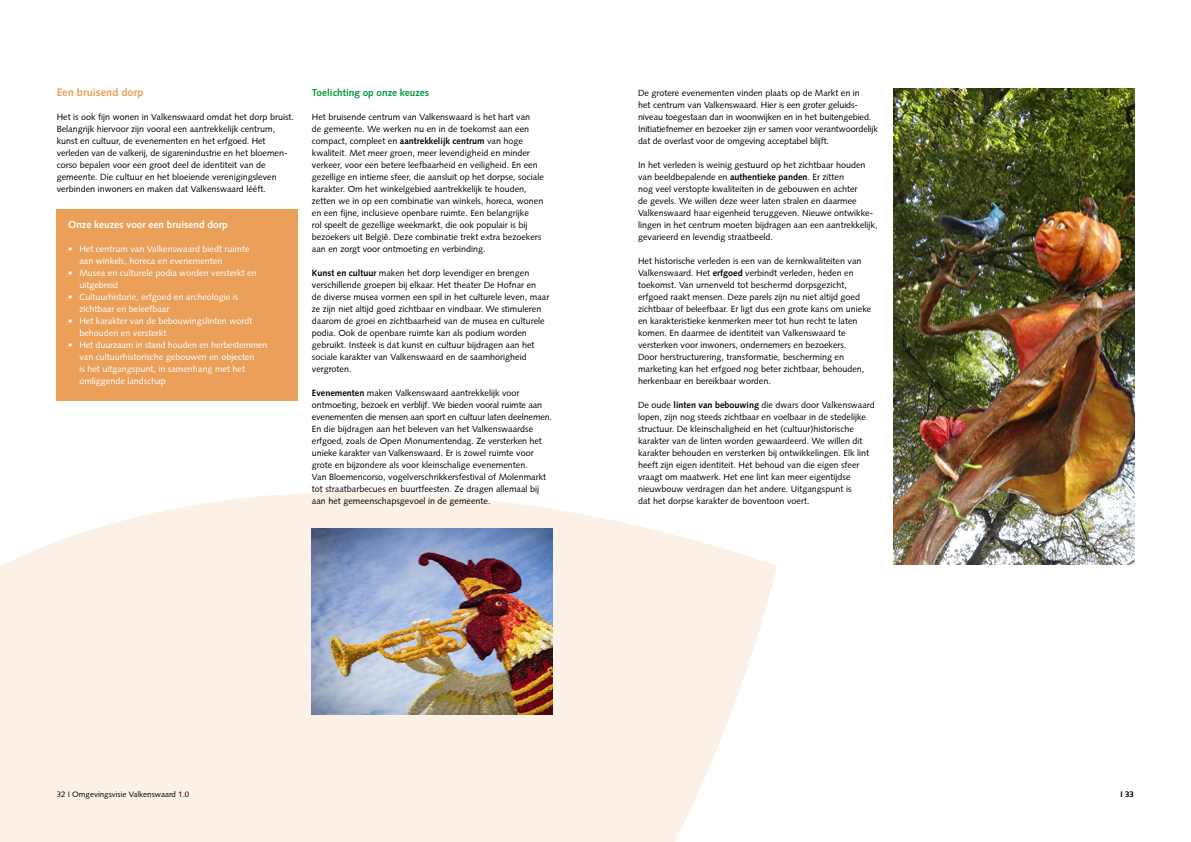
<style>
.page{position:relative;width:1191px;height:842px;background:#fff}
.page>*{position:absolute;margin:0;border:0;box-sizing:border-box;transform-origin:0 0}
.t1{font:700 11px "Syntax";color:#eba05a}
.t2{font:700 10px "Syntax";color:#fff}
.t3{font:700 10px "Syntax";color:#009a3d}
.t4{font:9px/12px "Syntax";color:#000}
.Bullits{font:9px/12px "Syntax";color:#fff}
.t5{font:8px "Syntax";color:#000}
.s1{font-weight:700}
</style>
<div class="page">
<svg style="left:0;top:392px;width:777px;height:450px;fill:#fcf1e6"></svg>
<div style="left:57px;top:209px;width:241px;height:192px;background:#eba05a"></div>
<img style="left:893px;top:89px;width:241px;height:475px">
<img style="left:312px;top:528px;width:241px;height:187px">
<h6 class="t1" style="left:57px;top:86px;width:88px">Een bruisend dorp</h6>
<p class="t4" style="left:57px;top:111px;width:239px">Het is ook fijn wonen in Valkenswaard omdat het dorp bruist.<br>Belangrijk hiervoor zijn vooral een aantrekkelijk centrum, kunst en cultuur, de evenementen en het erfgoed. Het verleden van de valkerij, de sigarenindustrie en het bloemen&shy;corso bepalen voor een groot deel de identiteit van de gemeente. Die cultuur en het bloeiende verenigingsleven verbinden inwoners en maken dat Valkenswaard lééft.</p>
<h6 class="t2" style="left:68px;top:219px;width:161px">Onze keuzes voor een bruisend dorp</h6>
<p class="Bullits" style="left:79px;top:243px;width:172px;text-indent:-11px">• Het centrum van Valkenswaard biedt ruimte aan winkels, horeca en evenementen</p>
<p class="Bullits" style="left:79px;top:267px;width:179px;text-indent:-11px">• Musea en culturele podia worden versterkt en uitgebreid</p>
<p class="Bullits" style="left:79px;top:291px;width:160px;text-indent:-11px">• Cultuurhistorie, erfgoed en archeologie is zichtbaar en beleefbaar</p>
<p class="Bullits" style="left:79px;top:315px;width:174px;text-indent:-11px">• Het karakter van de bebouwingslinten wordt behouden en versterkt</p>
<p class="Bullits" style="left:79px;top:339px;width:190px;text-indent:-11px">• Het duurzaam in stand houden en herbestemmen van cultuurhistorische gebouwen en objecten<br>is het uitgangspunt, in samenhang met het omliggende landschap</p>
<h6 class="t3" style="left:312px;top:87px;width:119px">Toelichting op onze keuzes</h6>
<p class="t4" style="left:312px;top:111px;width:233px">Het bruisende centrum van Valkenswaard is het hart van<br>de gemeente. We werken nu en in de toekomst aan een compact, compleet en <span class="s1">aantrekkelijk centrum</span> van hoge kwaliteit. Met meer groen, meer levendigheid en minder verkeer, voor een betere leefbaarheid en veiligheid. En een gezellige en intieme sfeer, die aansluit op het dorpse, sociale karakter. Om het winkelgebied aantrekkelijk te houden, zetten we in op een combinatie van winkels, horeca, wonen en een fijne, inclusieve openbare ruimte. Een belangrijke</p>
<p class="t4" style="left:312px;top:219px;width:231px">rol speelt de gezellige weekmarkt, die ook populair is bij bezoekers uit België. Deze combinatie trekt extra bezoekers aan en zorgt voor ontmoeting en verbinding.</p>
<p class="t4" style="left:312px;top:267px;width:226px"><span class="s1">Kunst en cultuur</span> maken het dorp levendiger en brengen verschillende groepen bij elkaar. Het theater De Hofnar en</p>
<p class="t4" style="left:312px;top:291px;width:239px">de diverse musea vormen een spil in het culturele leven, maar ze zijn niet altijd goed zichtbaar en vindbaar. We stimuleren daarom de groei en zichtbaarheid van de musea en culturele podia. Ook de openbare ruimte kan als podium worden gebruikt. Insteek is dat kunst en cultuur bijdragen aan het sociale karakter van Valkenswaard en de saamhorigheid vergroten.</p>
<p class="t4" style="left:312px;top:387px;width:209px"><span class="s1">Evenementen</span> maken Valkenswaard aantrekkelijk voor</p>
<p class="t4" style="left:312px;top:399px;width:242px">ontmoeting, bezoek en verblijf. We bieden vooral ruimte aan evenementen die mensen aan sport en cultuur laten deelnemen.<br>En die bijdragen aan het beleven van het Valkenswaardse erfgoed, zoals de Open Monumentendag. Ze versterken het unieke karakter van Valkenswaard. Er is zowel ruimte voor grote en bijzondere als voor kleinschalige evenementen.</p>
<p class="t4" style="left:312px;top:471px;width:236px">Van Bloemencorso, vogelverschrikkersfestival of Molenmarkt tot straatbarbecues en buurtfeesten. Ze dragen allemaal bij aan het gemeenschapsgevoel in de gemeente.</p>
<p class="t4" style="left:638px;top:87px;width:223px">De grotere evenementen vinden plaats op de Markt en in</p>
<p class="t4" style="left:638px;top:99px;width:222px">het centrum van Valkenswaard. Hier is een groter geluids-</p>
<p class="t4" style="left:638px;top:111px;width:241px">niveau toegestaan dan in woonwijken en in het buitengebied.<br>Initiatiefnemer en bezoeker zijn er samen voor verantwoordelijk dat de overlast voor de omgeving acceptabel blijft.</p>
<p class="t4" style="left:638px;top:159px;width:229px">In het verleden is weinig gestuurd op het zichtbaar houden van beeldbepalende en <span class="s1">authentieke panden</span>. Er zitten</p>
<p class="t4" style="left:638px;top:183px;width:221px">nog veel verstopte kwaliteiten in de gebouwen en achter</p>
<p class="t4" style="left:638px;top:195px;width:241px">de gevels. We willen deze weer laten stralen en daarmee Valkenswaard haar eigenheid teruggeven. Nieuwe ontwikke&shy;lingen in het centrum moeten bijdragen aan een aantrekkelijk, gevarieerd en levendig straatbeeld.</p>
<p class="t4" style="left:638px;top:255px;width:235px">Het historische verleden is een van de kernkwaliteiten van Valkenswaard. Het <span class="s1">erfgoed</span> verbindt verleden, heden en toekomst. Van urnenveld tot beschermd dorpsgezicht, erfgoed raakt mensen. Deze parels zijn nu niet altijd goed zichtbaar of beleefbaar. Er ligt dus een grote kans om unieke en karakteristieke kenmerken meer tot hun recht te laten komen. En daarmee de identiteit van Valkenswaard te versterken voor inwoners, ondernemers en bezoekers.</p>
<p class="t4" style="left:638px;top:351px;width:228px">Door herstructurering, transformatie, bescherming en marketing kan het erfgoed nog beter zichtbaar, behouden, herkenbaar en bereikbaar worden.</p>
<p class="t4" style="left:638px;top:399px;width:238px">De oude <span class="s1">linten van bebouwing</span> die dwars door Valkenswaard lopen, zijn nog steeds zichtbaar en voelbaar in de stedelijke structuur. De kleinschaligheid en het (cultuur)historische karakter van de linten worden gewaardeerd. We willen dit karakter behouden en versterken bij ontwikkelingen. Elk lint heeft zijn eigen identiteit. Het behoud van die eigen sfeer vraagt om maatwerk. Het ene lint kan meer eigentijdse nieuwbouw verdragen dan het andere. Uitgangspunt is</p>
<p class="t4" style="left:638px;top:495px;width:173px">dat het dorpse karakter de boventoon voert.</p>
<p class="t5" style="left:57px;top:789px;width:134px">32 I Omgevingsvisie Valkenswaard 1.0</p>
<p class="t5" style="left:1120px;top:789px;width:15px">I 33</p>
</div>
